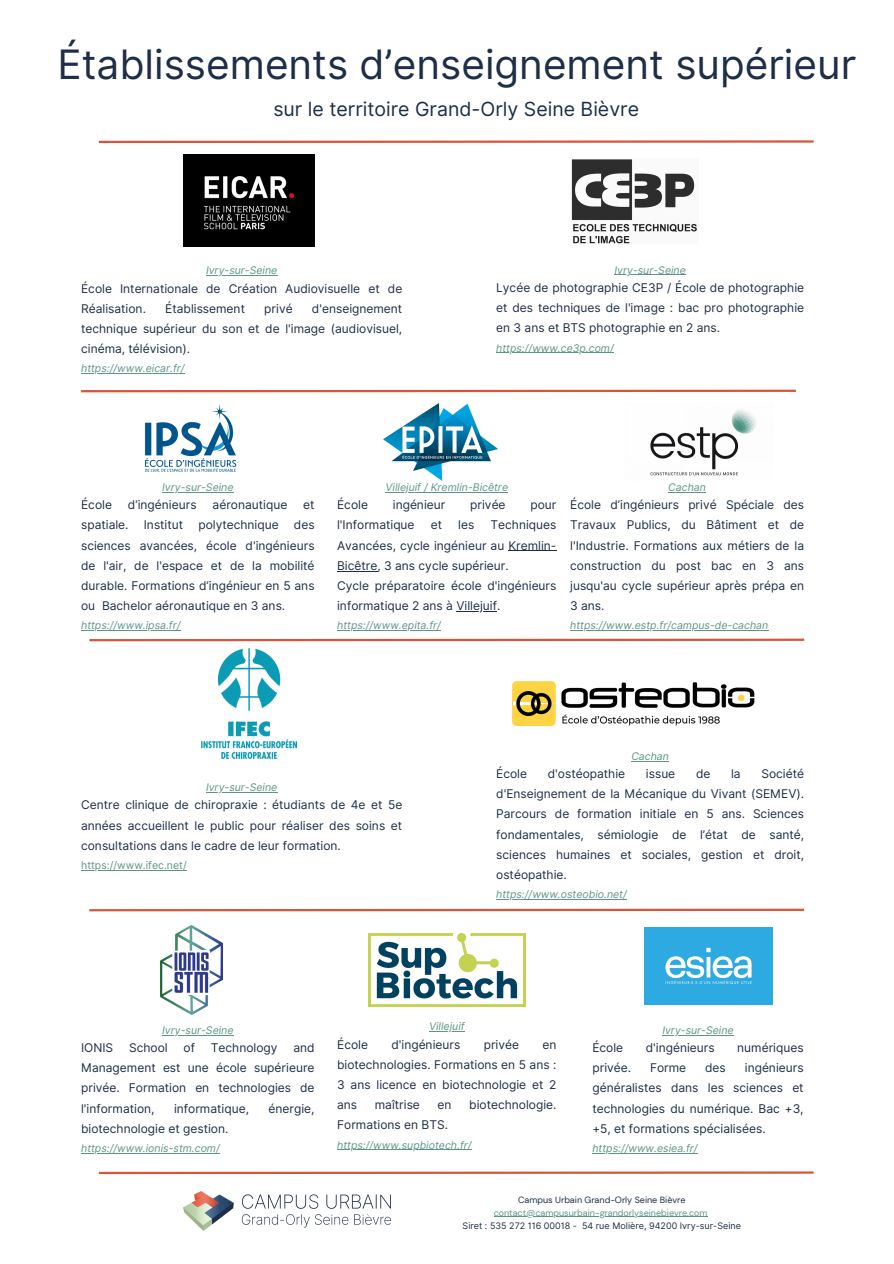
<style>
.page{position:relative;width:894px;height:1264px;background:#fff}
.page>*{position:absolute;margin:0;border:0;box-sizing:border-box;transform-origin:0 0}
.t1{font:40.5px "Inter";color:#1d2e46}
.t2{font:19.5px "Inter";color:#1d2e46}
.t3{font:12px/20.1px "Inter";color:#1d2e46;text-align:justify}
.t4{font:italic 10.5px "Inter";color:#5d9687}
.t5{font:10.5px "Inter";color:#5d9687}
.t6{font:9px "Inter";color:#1d2e46}
.t7{font:9px "DM Sans";color:#5d9687}
.t8{font:9px "DM Sans";color:#1d2e46}
</style>
<div class="page">
<img style="left:183px;top:1191px;width:207px;height:39px">
<img style="left:144px;top:404px;width:93px;height:69px">
<hr style="left:81px;top:389px;width:714px;height:3px;background:#d5573b">
<hr style="left:89px;top:908px;width:715px;height:3px;background:#d5573b">
<hr style="left:99px;top:1171px;width:714px;height:3px;background:#d5573b">
<hr style="left:99px;top:140px;width:714px;height:3px;background:#d5573b">
<hr style="left:89px;top:638px;width:715px;height:3px;background:#d5573b">
<img style="left:201px;top:648px;width:96px;height:110px">
<img style="left:160px;top:926px;width:62px;height:88px">
<img style="left:644px;top:927px;width:128px;height:77px">
<img style="left:368px;top:933px;width:157px;height:73px">
<img style="left:571px;top:159px;width:126px;height:84px">
<img style="left:183px;top:154px;width:131px;height:93px">
<img style="left:512px;top:681px;width:243px;height:44px">
<img style="left:650px;top:409px;width:107px;height:67px">
<img style="left:384px;top:403px;width:113px;height:77px">
<hr style="left:206px;top:275px;width:71px;height:1px;background:#5d9687">
<hr style="left:81px;top:373px;width:104px;height:1px;background:#5d9687">
<hr style="left:493px;top:1216px;width:214px;height:1px;background:#5d9687">
<hr style="left:206px;top:791px;width:71px;height:1px;background:#5d9687">
<hr style="left:81px;top:869px;width:106px;height:1px;background:#5d9687">
<hr style="left:385px;top:492px;width:123px;height:1px;background:#5d9687">
<hr style="left:508px;top:550px;width:48px;height:1px;background:#1d2e46">
<hr style="left:337px;top:570px;width:40px;height:1px;background:#1d2e46">
<hr style="left:456px;top:611px;width:41px;height:1px;background:#1d2e46">
<hr style="left:337px;top:630px;width:104px;height:1px;background:#5d9687">
<hr style="left:668px;top:492px;width:37px;height:1px;background:#5d9687">
<hr style="left:570px;top:630px;width:198px;height:1px;background:#5d9687">
<hr style="left:162px;top:492px;width:71px;height:1px;background:#5d9687">
<hr style="left:81px;top:630px;width:99px;height:1px;background:#5d9687">
<hr style="left:429px;top:1031px;width:35px;height:1px;background:#5d9687">
<hr style="left:337px;top:1149px;width:134px;height:1px;background:#5d9687">
<hr style="left:662px;top:1034px;width:71px;height:1px;background:#5d9687">
<hr style="left:592px;top:1152px;width:105px;height:1px;background:#5d9687">
<hr style="left:162px;top:1034px;width:71px;height:1px;background:#5d9687">
<hr style="left:81px;top:1152px;width:139px;height:1px;background:#5d9687">
<hr style="left:614px;top:274px;width:71px;height:1px;background:#5d9687">
<hr style="left:496px;top:352px;width:117px;height:1px;background:#5d9687">
<hr style="left:631px;top:760px;width:38px;height:1px;background:#5d9687">
<hr style="left:496px;top:899px;width:130px;height:1px;background:#5d9687">
<h3 class="t1" style="left:58px;top:40px;width:800px">Établissements d’enseignement supérieur</h3>
<p class="t2" style="left:273px;top:97px;width:367px">sur le territoire Grand-Orly Seine Bièvre</p>
<p class="t4" style="left:206px;top:264px;width:73px">Ivry-sur-Seine</p>
<p class="t3" style="left:81px;top:278px;width:322px">École Internationale de Création Audiovisuelle et de<br>Réalisation.</p>
<p class="t3" style="left:165px;top:298px;width:81px">Établissement</p>
<p class="t3" style="left:264px;top:298px;width:30px">privé</p>
<p class="t3" style="left:81px;top:298px;width:322px;text-indent:231px">d'enseignement technique supérieur du son et de l'image (audiovisuel, cinéma, télévision).</p>
<h3 class="t4" style="left:81px;top:362px;width:105px">https://www.eicar.fr/</h3>
<p class="t4" style="left:614px;top:263px;width:73px">Ivry-sur-Seine</p>
<p class="t3" style="left:496px;top:277px;width:309px">Lycée de photographie CE3P / École de photographie et des techniques de l'image : bac pro photographie en 3 ans et BTS photographie en 2 ans.</p>
<p class="t4" style="left:496px;top:341px;width:119px">https://www.ce3p.com/</p>
<p class="t4" style="left:162px;top:481px;width:73px">Ivry-sur-Seine</p>
<p class="t3" style="left:81px;top:495px;width:32px">École</p>
<p class="t3" style="left:128px;top:495px;width:70px">d’ingénieurs</p>
<p class="t3" style="left:212px;top:495px;width:76px">aéronautique</p>
<p class="t3" style="left:303px;top:495px;width:13px">et</p>
<p class="t3" style="left:81px;top:515px;width:49px">spatiale.</p>
<p class="t3" style="left:144px;top:515px;width:41px">Institut</p>
<p class="t3" style="left:198px;top:515px;width:82px">polytechnique</p>
<p class="t3" style="left:81px;top:515px;width:235px;text-indent:213px">des sciences avancées, école d'ingénieurs de l'air, de l'espace et de la mobilité durable. Formations d’ingénieur en 5 ans ou Bachelor aéronautique en 3 ans.</p>
<p class="t4" style="left:81px;top:619px;width:101px">https://www.ipsa.fr/</p>
<h3 class="t4" style="left:385px;top:481px;width:124px">Villejuif / Kremlin-Bicêtre</h3>
<h3 class="t3" style="left:337px;top:495px;width:32px">École</h3>
<h3 class="t3" style="left:392px;top:495px;width:54px">ingénieur</h3>
<h3 class="t3" style="left:470px;top:495px;width:37px">privée</h3>
<h3 class="t3" style="left:530px;top:495px;width:28px">pour</h3>
<h3 class="t3" style="left:337px;top:515px;width:79px">l'Informatique</h3>
<h3 class="t3" style="left:430px;top:515px;width:13px">et</h3>
<h3 class="t3" style="left:458px;top:515px;width:18px">les</h3>
<h3 class="t3" style="left:337px;top:515px;width:221px;text-align:left;text-indent:153px">Techniques<br>Avancées, cycle ingénieur au Kremlin-<br>Bicêtre, 3 ans cycle supérieur.<br>Cycle préparatoire école d'ingénieurs informatique 2 ans à Villejuif.</h3>
<p class="t4" style="left:337px;top:619px;width:105px">https://www.epita.fr/</p>
<p class="t4" style="left:668px;top:481px;width:39px">Cachan</p>
<p class="t3" style="left:570px;top:495px;width:235px">École d’ingénieurs privé Spéciale des Travaux Publics, du Bâtiment et de l'Industrie. Formations aux métiers de la construction du post bac en 3 ans jusqu'au cycle supérieur après prépa en 3 ans.</p>
<p class="t4" style="left:570px;top:619px;width:200px">https://www.estp.fr/campus-de-cachan</p>
<p class="t4" style="left:631px;top:749px;width:39px">Cachan</p>
<p class="t4" style="left:206px;top:781px;width:73px">Ivry-sur-Seine</p>
<p class="t3" style="left:81px;top:795px;width:322px">Centre clinique de chiropraxie : étudiants de 4e et 5e années accueillent le public pour réaliser des soins et consultations dans le cadre de leur formation.</p>
<h3 class="t5" style="left:81px;top:858px;width:107px">https://www.ifec.net/</h3>
<p class="t3" style="left:496px;top:763px;width:32px">École</p>
<p class="t3" style="left:547px;top:763px;width:79px">d'ostéopathie</p>
<p class="t3" style="left:645px;top:763px;width:31px">issue</p>
<p class="t3" style="left:695px;top:763px;width:16px">de</p>
<p class="t3" style="left:731px;top:763px;width:11px">la</p>
<p class="t3" style="left:496px;top:763px;width:309px;text-indent:265px">Société d'Enseignement de la Mécanique du Vivant (SEMEV).<br>Parcours de formation initiale en 5 ans. Sciences fondamentales, sémiologie de l’état de santé, sciences humaines et sociales, gestion et droit, ostéopathie.</p>
<p class="t4" style="left:496px;top:888px;width:132px">https://www.osteobio.net/</p>
<p class="t4" style="left:162px;top:1023px;width:73px">Ivry-sur-Seine</p>
<p class="t3" style="left:81px;top:1037px;width:34px">IONIS</p>
<p class="t3" style="left:129px;top:1037px;width:40px">School</p>
<p class="t3" style="left:183px;top:1037px;width:13px">of</p>
<p class="t3" style="left:211px;top:1037px;width:68px">Technology</p>
<p class="t3" style="left:81px;top:1037px;width:235px;text-indent:212px">and Management est une école supérieure privée. Formation en technologies de l'information,</p>
<p class="t3" style="left:174px;top:1098px;width:76px">informatique,</p>
<p class="t3" style="left:268px;top:1098px;width:48px">énergie,</p>
<p class="t3" style="left:81px;top:1118px;width:149px">biotechnologie et gestion.</p>
<p class="t4" style="left:81px;top:1141px;width:140px">https://www.ionis-stm.com/</p>
<p class="t4" style="left:429px;top:1020px;width:37px">Villejuif</p>
<p class="t3" style="left:337px;top:1034px;width:32px">École</p>
<p class="t3" style="left:391px;top:1034px;width:70px">d'ingénieurs</p>
<p class="t3" style="left:483px;top:1034px;width:37px">privée</p>
<p class="t3" style="left:337px;top:1034px;width:221px;text-indent:205px">en biotechnologies. Formations en 5 ans :<br>3 ans licence en biotechnologie et 2 ans</p>
<p class="t3" style="left:375px;top:1094px;width:47px">maîtrise</p>
<p class="t3" style="left:437px;top:1094px;width:16px">en</p>
<p class="t3" style="left:469px;top:1094px;width:89px">biotechnologie.</p>
<p class="t3" style="left:337px;top:1114px;width:112px">Formations en BTS.</p>
<p class="t4" style="left:337px;top:1138px;width:136px">https://www.supbiotech.fr/</p>
<p class="t4" style="left:662px;top:1023px;width:73px">Ivry-sur-Seine</p>
<p class="t3" style="left:592px;top:1037px;width:32px">École</p>
<p class="t3" style="left:645px;top:1037px;width:70px">d'ingénieurs</p>
<p class="t3" style="left:737px;top:1037px;width:68px">numériques</p>
<p class="t3" style="left:592px;top:1057px;width:40px">privée.</p>
<p class="t3" style="left:650px;top:1057px;width:38px">Forme</p>
<p class="t3" style="left:705px;top:1057px;width:22px">des</p>
<p class="t3" style="left:592px;top:1057px;width:213px;text-indent:152px">ingénieurs généralistes dans les sciences et technologies du numérique. Bac +3, +5, et formations spécialisées.</p>
<p class="t4" style="left:592px;top:1141px;width:107px">https://www.esiea.fr/</p>
<h3 class="t8" style="left:518px;top:1193px;width:169px">Campus Urbain Grand-Orly Seine Bièvre</h3>
<p class="t7" style="left:493px;top:1206px;width:215px">contact@campusurbain-grandorlyseinebievre.com</p>
<p class="t6" style="left:462px;top:1220px;width:280px">Siret : 535 272 116 00018 - 54 rue Molière, 94200 Ivry-sur-Seine</p>
</div>
